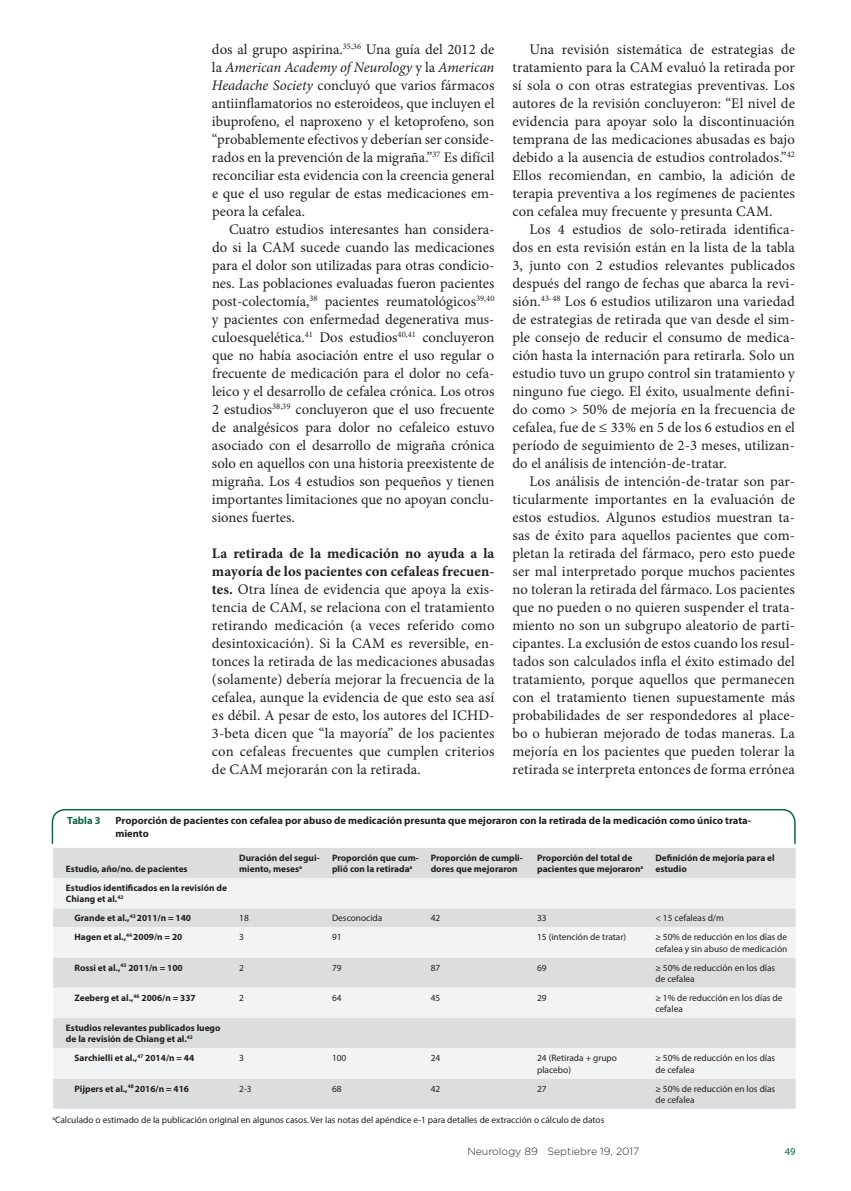
<style>
.page{position:relative;width:851px;height:1191px;background:#fff}
.page>*{position:absolute;margin:0;border:0;box-sizing:border-box;transform-origin:0 0}
.t1{font:14.7px/18px "Minion Pro";letter-spacing:.005em;color:#231f20;text-align:justify}
.t2{font:700 10.5px/12.6px "Myriad Pro";color:#231f20}
.t3{font:300 10.5px "Gotham";color:#231f20}
.t4{font:700 10.5px "Myriad Pro";color:#0c663e}
.t5{font:10.5px "Myriad Pro";color:#086842}
.t6{font:700 9.3px/11.2px "Myriad Pro";color:#231f20}
.t7{font:9.3px/11.2px "Myriad Pro";color:#231f20}
.s1{font-style:italic}
.s2{font-weight:700}
</style>
<div class="page">
<div style="left:53px;top:848px;width:742px;height:260px;background:#dcdddf"></div>
<svg style="left:53px;top:878px;width:742px;height:200px;fill:#f2f3f4"></svg>
<svg style="left:51px;top:808px;width:745px;height:36px"></svg>
<p class="t1" style="left:212px;top:40px;width:284px">dos al grupo aspirina.<sup>35,36</sup> Una guía del 2012 de la <span class="s1">American Academy of Neurology</span> y la <span class="s1">American Headache Society</span> concluyó que varios fármacos antiinflamatorios no esteroideos, que incluyen el ibuprofeno, el naproxeno y el ketoprofeno, son “probablemente efectivos y deberían ser conside&shy;rados en la prevención de la migraña.”<sup>37</sup> Es difícil reconciliar esta evidencia con la creencia general e que el uso regular de estas medicaciones em&shy;peora la cefalea.</p>
<p class="t1" style="left:212px;top:220px;width:284px;text-indent:17px">Cuatro estudios interesantes han considera&shy;do si la CAM sucede cuando las medicaciones para el dolor son utilizadas para otras condicio&shy;nes. Las poblaciones evaluadas fueron pacientes post-colectomía,<sup>38</sup> pacientes reumatológicos<sup>39,40 </sup>y pacientes con enfermedad degenerativa mus&shy;culoesquelética.<sup>41</sup> Dos estudios<sup>40,41</sup> concluyeron que no había asociación entre el uso regular o frecuente de medicación para el dolor no cefa&shy;leico y el desarrollo de cefalea crónica. Los otros 2 estudios<sup>38,39</sup> concluyeron que el uso frecuente de analgésicos para dolor no cefaleico estuvo asociado con el desarrollo de migraña crónica solo en aquellos con una historia preexistente de migraña. Los 4 estudios son pequeños y tienen importantes limitaciones que no apoyan conclu&shy;siones fuertes.</p>
<p class="t1" style="left:212px;top:544px;width:284px"><span class="s2">La retirada de la medicación no ayuda a la mayoría de los pacientes con cefaleas frecuen&shy;tes.</span> Otra línea de evidencia que apoya la exis&shy;tencia de CAM, se relaciona con el tratamiento retirando medicación (a veces referido como desintoxicación). Si la CAM es reversible, en&shy;tonces la retirada de las medicaciones abusadas (solamente) debería mejorar la frecuencia de la cefalea, aunque la evidencia de que esto sea así es débil. A pesar de esto, los autores del ICHD-3-beta dicen que “la mayoría” de los pacientes con cefaleas frecuentes que cumplen criterios de CAM mejorarán con la retirada.</p>
<p class="t1" style="left:512px;top:40px;width:284px;text-indent:17px">Una revisión sistemática de estrategias de tratamiento para la CAM evaluó la retirada por sí sola o con otras estrategias preventivas. Los autores de la revisión concluyeron: “El nivel de evidencia para apoyar solo la discontinuación temprana de las medicaciones abusadas es bajo debido a la ausencia de estudios controlados.”<sup>42<br></sup>Ellos recomiendan, en cambio, la adición de terapia preventiva a los regímenes de pacientes con cefalea muy frecuente y presunta CAM.</p>
<p class="t1" style="left:512px;top:220px;width:284px;text-indent:17px">Los 4 estudios de solo-retirada identifica&shy;dos en esta revisión están en la lista de la tabla 3, junto con 2 estudios relevantes publicados después del rango de fechas que abarca la revi&shy;sión.<sup>43-48</sup> Los 6 estudios utilizaron una variedad de estrategias de retirada que van desde el sim&shy;ple consejo de reducir el consumo de medica&shy;ción hasta la internación para retirarla. Solo un estudio tuvo un grupo control sin tratamiento y ninguno fue ciego. El éxito, usualmente defini&shy;do como &gt; 50% de mejoría en la frecuencia de cefalea, fue de ≤ 33% en 5 de los 6 estudios en el período de seguimiento de 2-3 meses, utilizan&shy;do el análisis de intención-de-tratar.</p>
<p class="t1" style="left:512px;top:472px;width:284px;text-indent:17px">Los análisis de intención-de-tratar son par&shy;ticularmente importantes en la evaluación de estos estudios. Algunos estudios muestran ta&shy;sas de éxito para aquellos pacientes que com&shy;pletan la retirada del fármaco, pero esto puede ser mal interpretado porque muchos pacientes no toleran la retirada del fármaco. Los pacientes que no pueden o no quieren suspender el trata&shy;miento no son un subgrupo aleatorio de parti&shy;cipantes. La exclusión de estos cuando los resul&shy;tados son calculados infla el éxito estimado del tratamiento, porque aquellos que permanecen con el tratamiento tienen supuestamente más probabilidades de ser respondedores al place&shy;bo o hubieran mejorado de todas maneras. La mejoría en los pacientes que pueden tolerar la retirada se interpreta entonces de forma errónea</p>
<p class="t4" style="left:67px;top:814px;width:35px">Tabla 3</p>
<p class="t2" style="left:115px;top:814px;width:637px">Proporción de pacientes con cefalea por abuso de medicación presunta que mejoraron con la retirada de la medicación como único trata&shy;miento</p>
<p class="t6" style="left:66px;top:863px;width:123px">Estudio, año/no. de pacientes</p>
<p class="t6" style="left:239px;top:851px;width:82px">Duración del segui&shy;miento, meses<sup>a</sup></p>
<p class="t6" style="left:332px;top:851px;width:88px">Proporción que cum&shy;plió con la retirada<sup>a</sup></p>
<p class="t6" style="left:430px;top:851px;width:94px">Proporción de cumpli&shy;dores que mejoraron</p>
<p class="t6" style="left:537px;top:851px;width:108px">Proporción del total de pacientes que mejoraron<sup>a</sup></p>
<p class="t6" style="left:655px;top:851px;width:121px">Definición de mejoría para el estudio</p>
<p class="t6" style="left:66px;top:882px;width:162px">Estudios identificados en la revisión de<br>Chiang et al.<sup>42</sup></p>
<p class="t6" style="left:74px;top:912px;width:118px">Grande et al.,<sup>43</sup> 2011/n = 140</p>
<p class="t7" style="left:239px;top:912px;width:11px">18</p>
<p class="t7" style="left:332px;top:912px;width:52px">Desconocida</p>
<p class="t7" style="left:430px;top:912px;width:11px">42</p>
<p class="t7" style="left:537px;top:912px;width:11px">33</p>
<p class="t7" style="left:655px;top:912px;width:70px">&lt; 15 cefaleas d/m</p>
<p class="t6" style="left:74px;top:931px;width:109px">Hagen et al.,<sup>44</sup> 2009/n = 20</p>
<p class="t7" style="left:239px;top:931px;width:6px">3</p>
<p class="t7" style="left:332px;top:931px;width:11px">91</p>
<p class="t7" style="left:537px;top:931px;width:90px">15 (intención de tratar)</p>
<p class="t7" style="left:655px;top:931px;width:133px">≥ 50% de reducción en los días de cefalea y sin abuso de medicación</p>
<p class="t6" style="left:74px;top:961px;width:110px">Rossi et al.,<sup>45</sup> 2011/n = 100</p>
<p class="t7" style="left:239px;top:961px;width:6px">2</p>
<p class="t7" style="left:332px;top:961px;width:11px">79</p>
<p class="t7" style="left:430px;top:961px;width:11px">87</p>
<p class="t7" style="left:537px;top:961px;width:11px">69</p>
<p class="t7" style="left:655px;top:961px;width:121px">≥ 50% de reducción en los días de cefalea</p>
<p class="t6" style="left:74px;top:991px;width:123px">Zeeberg et al.,<sup>46</sup> 2006/n = 337</p>
<p class="t7" style="left:239px;top:992px;width:6px">2</p>
<p class="t7" style="left:332px;top:992px;width:11px">64</p>
<p class="t7" style="left:430px;top:992px;width:11px">45</p>
<p class="t7" style="left:537px;top:992px;width:11px">29</p>
<p class="t7" style="left:655px;top:992px;width:128px">≥ 1% de reducción en los días de cefalea</p>
<p class="t6" style="left:66px;top:1022px;width:156px">Estudios relevantes publicados luego de la revisión de Chiang et al.<sup>42</sup></p>
<p class="t6" style="left:74px;top:1052px;width:121px">Sarchielli et al.,<sup>47</sup> 2014/n = 44</p>
<p class="t7" style="left:239px;top:1052px;width:6px">3</p>
<p class="t7" style="left:332px;top:1052px;width:16px">100</p>
<p class="t7" style="left:430px;top:1052px;width:11px">24</p>
<p class="t7" style="left:537px;top:1052px;width:81px">24 (Retirada + grupo placebo)</p>
<p class="t7" style="left:655px;top:1052px;width:121px">≥ 50% de reducción en los días de cefalea</p>
<p class="t6" style="left:74px;top:1082px;width:116px">Pijpers et al.,<sup>48</sup> 2016/n = 416</p>
<p class="t7" style="left:239px;top:1082px;width:14px">2-3</p>
<p class="t7" style="left:332px;top:1082px;width:11px">68</p>
<p class="t7" style="left:430px;top:1082px;width:11px">42</p>
<p class="t7" style="left:537px;top:1082px;width:11px">27</p>
<p class="t7" style="left:655px;top:1082px;width:121px">≥ 50% de reducción en los días de cefalea</p>
<p class="t7" style="left:52px;top:1114px;width:553px"><sup>a</sup>Calculado o estimado de la publicación original en algunos casos. Ver las notas del apéndice e-1 para detalles de extracción o cálculo de datos</p>
<p class="t3" style="left:467px;top:1145px;width:173px">Neurology 89 Septiebre 19, 2017</p>
<p class="t5" style="left:784px;top:1144px;width:12px">49</p>
</div>
